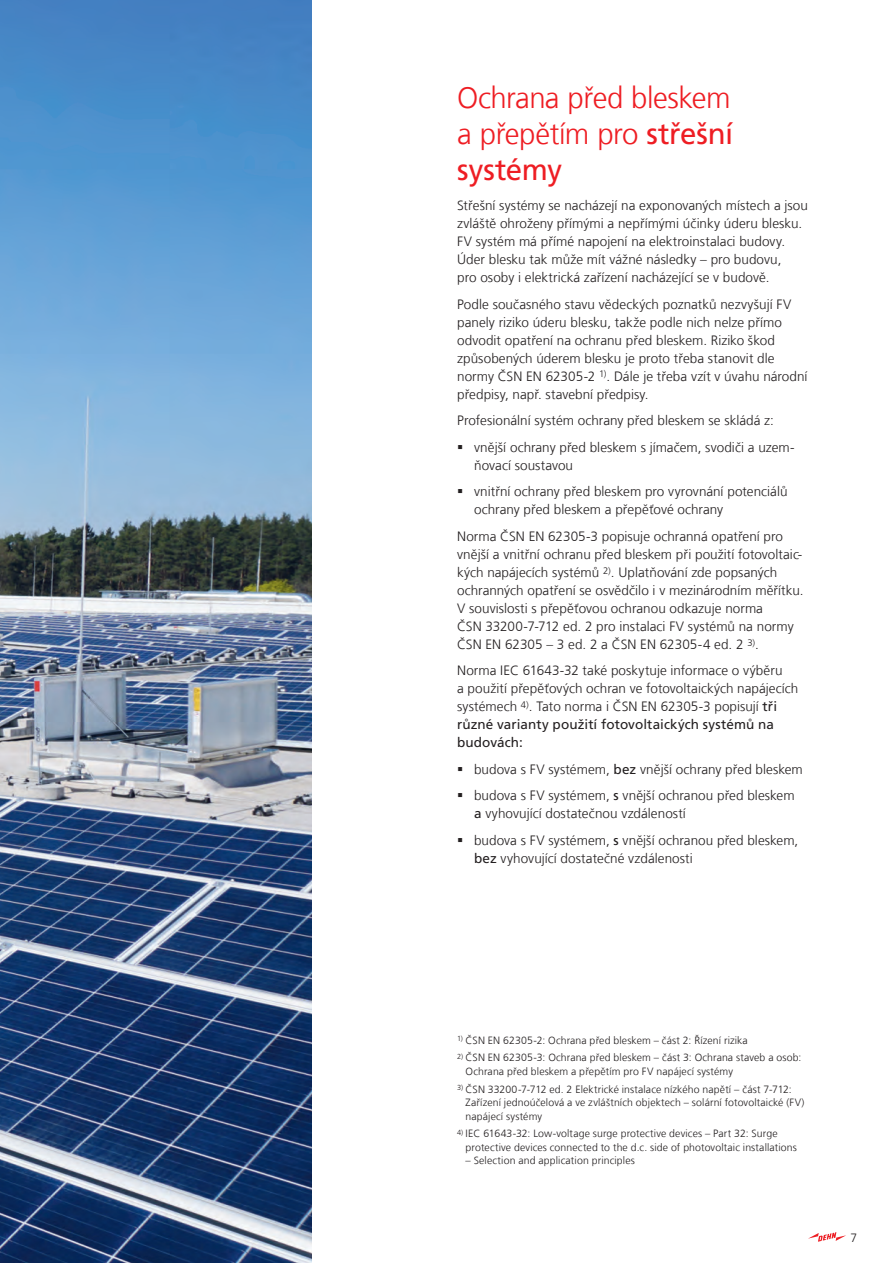
<style>
.page{position:relative;width:893px;height:1263px;background:#fff}
.page>*{position:absolute;margin:0;border:0;box-sizing:border-box;transform-origin:0 0}
.t1{font:300 30px/36px "Frutiger LT Com";letter-spacing:-.02em;color:#ee1d23;text-align:justify}
.t2{font:300 13.5px/18px "Frutiger LT Com";letter-spacing:.005em;color:#231f20}
.t3{font:300 12px "Frutiger LT Com";color:#231f20}
.t4{font:300 10.5px/13.5px "Frutiger LT Com";letter-spacing:.01em;color:#231f20}
.s1{font-weight:400}
</style>
<div class="page">
<img style="left:0;top:0;width:312px;height:1263px">
<svg style="left:808px;top:1232px;width:38px;height:10px"></svg>
<h1 class="t1" style="left:457px;top:79px;width:278px">Ochrana před bleskem a přepětím pro <span class="s1">střešní systémy</span></h1>
<p class="t2" style="left:457px;top:197px;width:352px">Střešní systémy se nacházejí na exponovaných místech a jsou zvláště ohroženy přímými a nepřímými účinky úderu blesku.<br>FV systém má přímé napojení na elektroinstalaci budovy.<br>Úder blesku tak může mít vážné následky – pro budovu,<br>pro osoby i elektrická zařízení nacházející se v budově.</p>
<p class="t2" style="left:457px;top:295px;width:352px">Podle současného stavu vědeckých poznatků nezvyšují FV panely riziko úderu blesku, takže podle nich nelze přímo odvodit opatření na ochranu před bleskem. Riziko škod způsobených úderem blesku je proto třeba stanovit dle normy ČSN EN 62305-2 <sup>1)</sup>. Dále je třeba vzít v úvahu národní předpisy, např. stavební předpisy.</p>
<p class="t2" style="left:474px;top:407px;width:322px;line-height:26.5px;text-indent:-17px">Profesionální systém ochrany před bleskem se skládá z: vnější ochrany před bleskem s jímačem, svodiči a uzem-</p>
<p class="t2" style="left:474px;top:452px;width:315px;line-height:26.5px">ňovací soustavou<br>vnitřní ochrany před bleskem pro vyrovnání potenciálů</p>
<p class="t2" style="left:457px;top:496px;width:327px;line-height:26.5px;text-indent:17px">ochrany před bleskem a přepěťové ochrany<br>Norma ČSN EN 62305-3 popisuje ochranná opatření pro</p>
<p class="t2" style="left:457px;top:545px;width:348px">vnější a vnitřní ochranu před bleskem při použití fotovoltaic&shy;kých napájecích systémů <sup>2)</sup>. Uplatňování zde popsaných ochranných opatření se osvědčilo i v mezinárodním měřítku.<br>V souvislosti s přepěťovou ochranou odkazuje norma<br>ČSN 33200-7-712 ed. 2 pro instalaci FV systémů na normy ČSN EN 62305 – 3 ed. 2 a ČSN EN 62305-4 ed. 2 <sup>3)</sup>.</p>
<p class="t2" style="left:457px;top:662px;width:343px">Norma IEC 61643-32 také poskytuje informace o výběru<br>a použití přepěťových ochran ve fotovoltaických napájecích systémech <sup>4)</sup>. Tato norma i ČSN EN 62305-3 popisují <span class="s1">tři různé varianty použití fotovoltaických systémů na budovách:</span></p>
<p class="t2" style="left:474px;top:756px;width:330px;line-height:26.5px">budova s FV systémem, <span class="s1">bez</span> vnější ochrany před bleskem budova s FV systémem, <span class="s1">s</span> vnější ochranou před bleskem</p>
<p class="t2" style="left:474px;top:800px;width:326px;line-height:26.5px"><span class="s1">a</span> vyhovující dostatečnou vzdáleností<br>budova s FV systémem, <span class="s1">s</span> vnější ochranou před bleskem,</p>
<p class="t2" style="left:474px;top:849px;width:220px"><span class="s1">bez</span> vyhovující dostatečné vzdálenosti</p>
<p class="t4" style="left:457px;top:1033px;width:292px"><sup>1)</sup> ČSN EN 62305-2: Ochrana před bleskem – část 2: Řízení rizika</p>
<p class="t4" style="left:466px;top:1051px;width:337px;text-indent:-9px"><sup>2)</sup> ČSN EN 62305-3: Ochrana před bleskem – část 3: Ochrana staveb a osob:<br>Ochrana před bleskem a přepětím pro FV napájecí systémy</p>
<p class="t4" style="left:466px;top:1082px;width:340px;text-indent:-8px"><sup>3)</sup> ČSN 33200-7-712 ed. 2 Elektrické instalace nízkého napětí – část 7-712:<br>Zařízení jednoúčelová a ve zvláštních objektech – solární fotovoltaické (FV) napájecí systémy</p>
<p class="t4" style="left:466px;top:1127px;width:333px;text-indent:-9px"><sup>4)</sup> IEC 61643-32: Low-voltage surge protective devices – Part 32: Surge protective devices connected to the d.c. side of photovoltaic installations</p>
<p class="t4" style="left:466px;top:1154px;width:171px">– Selection and application principles</p>
<p class="t3" style="left:850px;top:1230px;width:8px">7</p>
</div>
